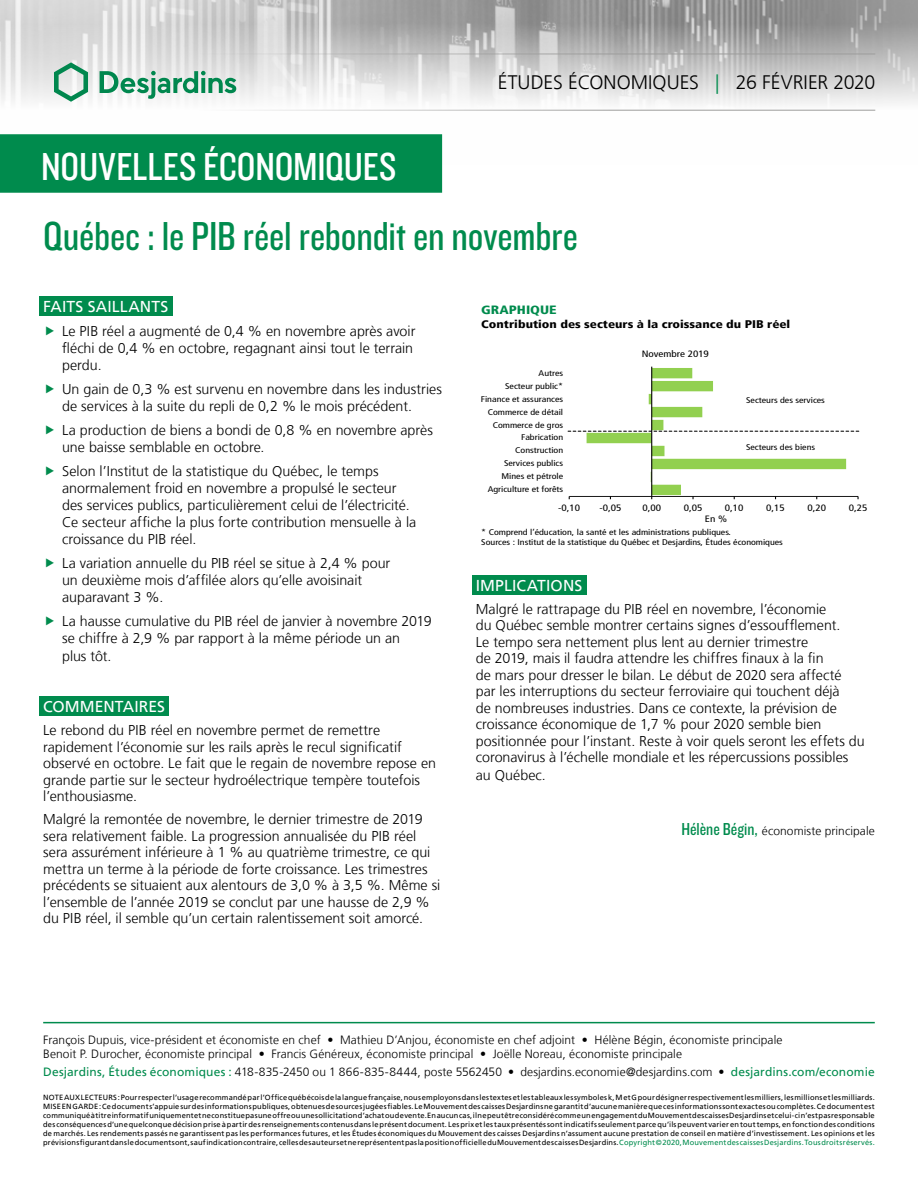
<style>
.page{position:relative;width:918px;height:1188px;background:#fff}
.page>*{position:absolute;margin:0;border:0;box-sizing:border-box;transform-origin:0 0}
.t1{font:42px "Knockout 29 Junior Ltweight";letter-spacing:-.005em;color:#008b4d}
.t2{font:40.5px "Knockout 29 Junior Ltweight";color:#fff}
.t3{font:300 19.5px "Frutiger LT";color:#000}
.t4{font:15.75px "Frutiger LT";letter-spacing:.005em;color:#fff}
.t5{font:300 14.25px/16.5px "Frutiger LT";color:#000}
.t6{font:300 12px/14.4px "Frutiger LT";letter-spacing:.005em;color:#000}
.t7{font:900 condensed 12px "Frutiger LT";color:#008b4d;scale:1.2 1}
.t8{font:900 condensed 11.1px "Frutiger LT";color:#000;scale:1.2 1}
.t9{font:condensed 9.15px "Frutiger LT";color:#000;scale:1.2 1}
.t10{font:condensed 8.25px/9.9px "Frutiger LT";color:#000;scale:1.2 1}
.t11{font:7.5px/9px "Frutiger LT";letter-spacing:.025em;color:#000;text-align:justify}
.s1{color:#008b4d}
.s2{font-family:"Knockout 29 Junior Ltweight";font-weight:400;font-size:18px;color:#008b4d}
.s3{font-weight:400;color:#008b4d}
</style>
<div class="page">
<img style="left:0;top:0;width:918px;height:164px">
<hr style="left:43px;top:54px;width:832px;height:1px;background:#9d9d9c">
<hr style="left:43px;top:110px;width:832px;height:1px;background:#9d9d9c">
<svg style="left:54px;top:62px;width:34px;height:40px"></svg>
<svg style="left:100px;top:71px;width:136px;height:28px"></svg>
<div style="left:0;top:135px;width:441px;height:57px;background:#008b4d"></div>
<div style="left:0;top:134px;width:442px;height:59px;border:2px solid #008b4d"></div>
<hr style="left:43px;top:1022px;width:832px;height:1px;background:#008b4d">
<div style="left:39px;top:296px;width:133px;height:20px;background:#008b4d"></div>
<div style="left:39px;top:696px;width:130px;height:20px;background:#008b4d"></div>
<div style="left:472px;top:575px;width:114px;height:20px;background:#008b4d"></div>
<hr style="left:651px;top:367px;width:1px;height:129px;background:#000">
<svg style="left:568px;top:368px;width:291px;height:131px"></svg>
<h2 class="t2" style="left:41px;top:140px;width:357px">NOUVELLES ÉCONOMIQUES</h2>
<h3 class="t3" style="left:498px;top:72px;width:379px">ÉTUDES ÉCONOMIQUES <span class="s1">|</span> 26 FÉVRIER 2020</h3>
<h1 class="t1" style="left:43px;top:209px;width:536px">Québec : le PIB réel rebondit en novembre</h1>
<p class="t4" style="left:43px;top:297px;width:127px">FAITS SAILLANTS</p>
<p class="t5" style="left:62px;top:323px;width:355px;line-height:17.1px">Le PIB réel a augmenté de 0,4 % en novembre après avoir fléchi de 0,4 % en octobre, regagnant ainsi tout le terrain perdu.</p>
<p class="t5" style="left:62px;top:381px;width:381px;line-height:17.1px">Un gain de 0,3 % est survenu en novembre dans les industries de services à la suite du repli de 0,2 % le mois précédent.</p>
<p class="t5" style="left:62px;top:422px;width:372px;line-height:17.1px">La production de biens a bondi de 0,8 % en novembre après une baisse semblable en octobre.</p>
<p class="t5" style="left:62px;top:463px;width:356px;line-height:17.1px">Selon l’Institut de la statistique du Québec, le temps anormalement froid en novembre a propulsé le secteur des services publics, particulièrement celui de l’électricité.<br>Ce secteur affiche la plus forte contribution mensuelle à la croissance du PIB réel.</p>
<p class="t5" style="left:62px;top:555px;width:330px;line-height:17.1px">La variation annuelle du PIB réel se situe à 2,4 % pour un deuxième mois d’affilée alors qu’elle avoisinait auparavant 3 %.</p>
<p class="t5" style="left:62px;top:613px;width:371px;line-height:17.1px">La hausse cumulative du PIB réel de janvier à novembre 2019 se chiffre à 2,9 % par rapport à la même période un an<br>plus tôt.</p>
<p class="t4" style="left:43px;top:697px;width:123px">COMMENTAIRES</p>
<p class="t5" style="left:43px;top:722px;width:394px">Le rebond du PIB réel en novembre permet de remettre rapidement l’économie sur les rails après le recul significatif observé en octobre. Le fait que le regain de novembre repose en grande partie sur le secteur hydroélectrique tempère toutefois l’enthousiasme.</p>
<p class="t5" style="left:43px;top:811px;width:399px">Malgré la remontée de novembre, le dernier trimestre de 2019 sera relativement faible. La progression annualisée du PIB réel sera assurément inférieure à 1 % au quatrième trimestre, ce qui mettra un terme à la période de forte croissance. Les trimestres précédents se situaient aux alentours de 3,0 % à 3,5 %. Même si l’ensemble de l’année 2019 se conclut par une hausse de 2,9 % du PIB réel, il semble qu’un certain ralentissement soit amorcé.</p>
<p class="t7" style="left:481px;top:303px;width:64px">GRAPHIQUE</p>
<p class="t8" style="left:481px;top:317px;width:259px">Contribution des secteurs à la croissance du PIB réel</p>
<p class="t10" style="left:539px;top:368px;width:22px">Autres</p>
<p class="t10" style="left:505px;top:381px;width:50px">Secteur public*</p>
<p class="t10" style="left:481px;top:394px;width:70px">Finance et assurances</p>
<p class="t10" style="left:488px;top:407px;width:64px">Commerce de détail</p>
<p class="t10" style="left:493px;top:420px;width:60px">Commerce de gros</p>
<p class="t10" style="left:521px;top:433px;width:37px">Fabrication</p>
<p class="t10" style="left:515px;top:446px;width:42px">Construction</p>
<p class="t10" style="left:504px;top:459px;width:51px">Services publics</p>
<p class="t10" style="left:502px;top:472px;width:53px">Mines et pétrole</p>
<p class="t10" style="left:488px;top:485px;width:64px">Agriculture et forêts</p>
<p class="t9" style="left:642px;top:349px;width:58px">Novembre 2019</p>
<p class="t10" style="left:746px;top:396px;width:67px">Secteurs des services</p>
<p class="t10" style="left:746px;top:442px;width:59px">Secteurs des biens</p>
<p class="t9" style="left:558px;top:502px;width:20px">-0,10</p>
<p class="t9" style="left:600px;top:502px;width:20px">-0,05</p>
<p class="t9" style="left:642px;top:502px;width:17px">0,00</p>
<p class="t9" style="left:684px;top:502px;width:17px">0,05</p>
<p class="t9" style="left:725px;top:502px;width:17px">0,10</p>
<p class="t9" style="left:766px;top:502px;width:17px">0,15</p>
<p class="t9" style="left:808px;top:502px;width:17px">0,20</p>
<p class="t9" style="left:849px;top:502px;width:17px">0,25</p>
<p class="t9" style="left:705px;top:513px;width:20px">En %</p>
<p class="t10" style="left:481px;top:527px;width:253px">* Comprend l’éducation, la santé et les administrations publiques.<br>Sources : Institut de la statistique du Québec et Desjardins, Études économiques</p>
<p class="t4" style="left:476px;top:576px;width:108px">IMPLICATIONS</p>
<p class="t5" style="left:476px;top:601px;width:390px">Malgré le rattrapage du PIB réel en novembre, l’économie<br>du Québec semble montrer certains signes d’essoufflement.<br>Le tempo sera nettement plus lent au dernier trimestre<br>de 2019, mais il faudra attendre les chiffres finaux à la fin<br>de mars pour dresser le bilan. Le début de 2020 sera affecté par les interruptions du secteur ferroviaire qui touchent déjà<br>de nombreuses industries. Dans ce contexte, la prévision de croissance économique de 1,7 % pour 2020 semble bien positionnée pour l’instant. Reste à voir quels seront les effets du coronavirus à l’échelle mondiale et les répercussions possibles au Québec.</p>
<p class="t6" style="left:681px;top:824px;width:195px"><span class="s2">Hélène Bégin,</span> économiste principale</p>
<p class="t6" style="left:43px;top:1032px;width:741px">François Dupuis, vice-président et économiste en chef • Mathieu D’Anjou, économiste en chef adjoint • Hélène Bégin, économiste principale<br>Benoit P. Durocher, économiste principal • Francis Généreux, économiste principal • Joëlle Noreau, économiste principale</p>
<p class="t6" style="left:43px;top:1065px;width:833px"><span class="s3">Desjardins, Études économiques :</span> 418-835-2450 ou 1 866-835-8444, poste 5562450 • desjardins.economie@desjardins.com • <span class="s3">desjardins.com/economie</span></p>
<p class="t11" style="left:43px;top:1093px;width:833px">NOTE AUX LECTEURS: Pour respecter l’usage recommandé par l’Office québécois de la langue française, nous employons dans les textes et les tableaux les symboles k, M et G pour désigner respectivement les milliers, les millions et les milliards.<br>MISE EN GARDE: Ce document s’appuie sur des informations publiques, obtenues de sources jugées fiables. Le Mouvement des caisses Desjardins ne garantit d’aucune manière que ces informations sont exactes ou complètes. Ce document est communiqué à titre informatif uniquement et ne constitue pas une offre ou une sollicitation d’achat ou de vente. En aucun cas, il ne peut être considéré comme un engagement du Mouvement des caisses Desjardins et celui-ci n’est pas responsable des conséquences d’une quelconque décision prise à partir des renseignements contenus dans le présent document. Les prix et les taux présentés sont indicatifs seulement parce qu’ils peuvent varier en tout temps, en fonction des conditions de marchés. Les rendements passés ne garantissent pas les performances futures, et les Études économiques du Mouvement des caisses Desjardins n’assument aucune prestation de conseil en matière d’investissement. Les opinions et les prévisions figurant dans le document sont, sauf indication contraire, celles des auteurs et ne représentent pas la position officielle du Mouvement des caisses Desjardins. <span class="s1">Copyright©2020, Mouvement des caisses Desjardins. Tous droits réservés.</span></p>
</div>
